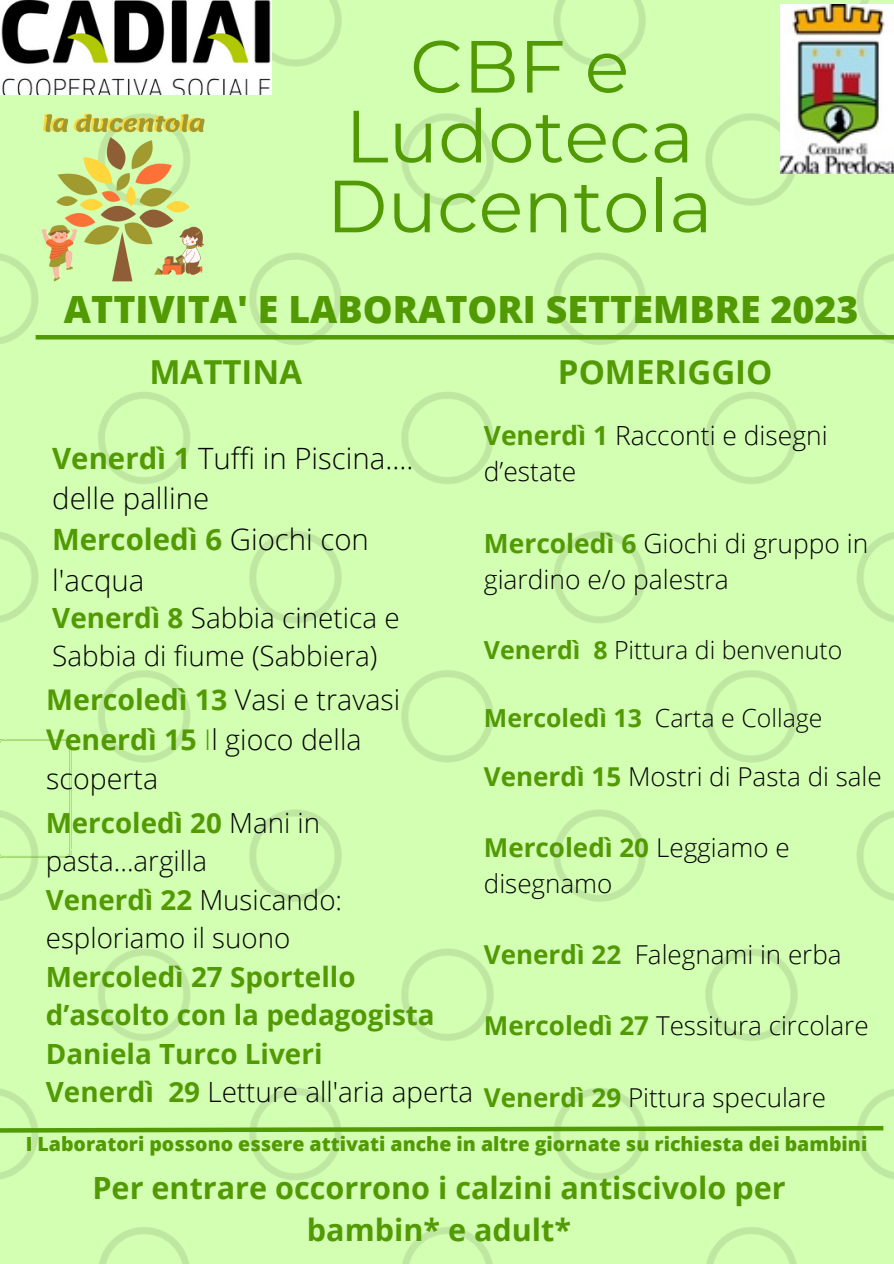
<style>
.page{position:relative;width:894px;height:1264px;background:#fff}
.page>*{position:absolute;margin:0;border:0;box-sizing:border-box;transform-origin:0 0}
.t1{font:73.8px/69.8px "Montserrat";color:#529a04;text-align:center}
.t2{font:800 37.5px "Open Sans";color:#529a04}
.t3{font:700 33px "Open Sans";color:#529a04}
.t4{font:700 30.6px/41.7px "Open Sans";color:#529a04;text-align:center}
.t5{font:300 29.4px/40.5px "Open Sans";color:#040404}
.t6{font:300 28.5px/39.5px "Open Sans";color:#040404}
.t7{font:300 27.9px/38.2px "Open Sans";color:#040404}
.t8{font:300 27.75px/38.2px "Open Sans";color:#040404}
.t9{font:700 27.75px/38.2px "Open Sans";color:#529a04}
.t10{font:300 26.4px/36px "Open Sans";color:#040404}
.t11{font:300 25.95px/35.7px "Open Sans";color:#040404}
.t12{font:300 24.9px "Open Sans";color:#040404}
.t13{font:800 19.5px "Open Sans";color:#529a04}
.s1{font-weight:700;color:#529a04}
.s2{color:#529a04}
</style>
<div class="page">
<div style="left:0;top:0;width:893px;height:1263px;background:#d3ffb3"></div>
<img style="left:780px;top:5px;width:113px;height:169px">
<img style="left:0;top:0;width:271px;height:95px">
<img style="left:36px;top:107px;width:174px;height:174px">
<hr style="left:36px;top:335px;width:857px;height:4px;background:#529a04">
<svg style="left:0;top:739px;width:71px;height:118px;background:#d0fcaf"></svg>
<svg style="left:0;top:1123px;width:887px;height:11px;background:#9dd46a"></svg>
<p class="t1" style="left:345px;top:31px;width:350px">CBF e<br>Ludoteca</p>
<p class="t1" style="left:326px;top:171px;width:387px">Ducentola</p>
<p class="t2" style="left:64px;top:283px;width:795px">ATTIVITA' E LABORATORI SETTEMBRE 2023</p>
<p class="t3" style="left:149px;top:348px;width:154px">MATTINA</p>
<p class="t3" style="left:557px;top:348px;width:216px">POMERIGGIO</p>
<p class="t5" style="left:52px;top:437px;width:362px"><span class="s1">Venerdì 1</span> Tuffi in Piscina.... delle palline</p>
<p class="t5" style="left:52px;top:518px;width:318px"><span class="s1">Mercoledì 6</span> Giochi con l'acqua</p>
<p class="t7" style="left:52px;top:597px;width:349px"><span class="s1">Venerdì 8</span> Sabbia cinetica e<br>Sabbia di fiume (Sabbiera)</p>
<p class="t6" style="left:46px;top:679px;width:355px"><span class="s1">Mercoledì 13</span> Vasi e travasi</p>
<p class="t6" style="left:46px;top:718px;width:317px"><span class="s1">Venerdì 15</span> <span class="s2">I</span>l gioco della scoperta</p>
<p class="t8" style="left:46px;top:803px;width:275px"><span class="s1">Mercoledì 20</span> Mani in pasta...argilla</p>
<p class="t8" style="left:46px;top:879px;width:298px"><span class="s1">Venerdì 22</span> Musicando: esploriamo il suono</p>
<p class="t9" style="left:46px;top:957px;width:390px">Mercoledì 27 Sportello d’ascolto con la pedagogista<br>Daniela Turco Liveri</p>
<p class="t8" style="left:46px;top:1072px;width:429px"><span class="s1">Venerdì 29</span> Letture all'aria aperta</p>
<p class="t10" style="left:483px;top:417px;width:345px"><span class="s1">Venerdì 1</span> Racconti e disegni d’estate</p>
<p class="t10" style="left:483px;top:525px;width:386px"><span class="s1">Mercoledì 6</span> Giochi di gruppo in giardino e/o palestra</p>
<p class="t12" style="left:483px;top:632px;width:360px"><span class="s1">Venerdì 8</span> Pittura di benvenuto</p>
<p class="t12" style="left:483px;top:700px;width:340px"><span class="s1">Mercoledì 13</span> Carta e Collage</p>
<p class="t11" style="left:483px;top:757px;width:399px"><span class="s1">Venerdì 15</span> Mostri di Pasta di sale</p>
<p class="t11" style="left:483px;top:829px;width:307px"><span class="s1">Mercoledì 20</span> Leggiamo e disegnamo</p>
<p class="t11" style="left:483px;top:936px;width:359px"><span class="s1">Venerdì 22</span> Falegnami in erba</p>
<p class="t11" style="left:483px;top:1007px;width:386px"><span class="s1">Mercoledì 27</span> Tessitura circolare</p>
<p class="t11" style="left:483px;top:1078px;width:343px"><span class="s1">Venerdì 29</span> Pittura speculare</p>
<p class="t13" style="left:26px;top:1130px;width:842px">I Laboratori possono essere attivati anche in altre giornate su richiesta dei bambini</p>
<p class="t4" style="left:92px;top:1166px;width:694px">Per entrare occorrono i calzini antiscivolo per bambin* e adult*</p>
</div>
